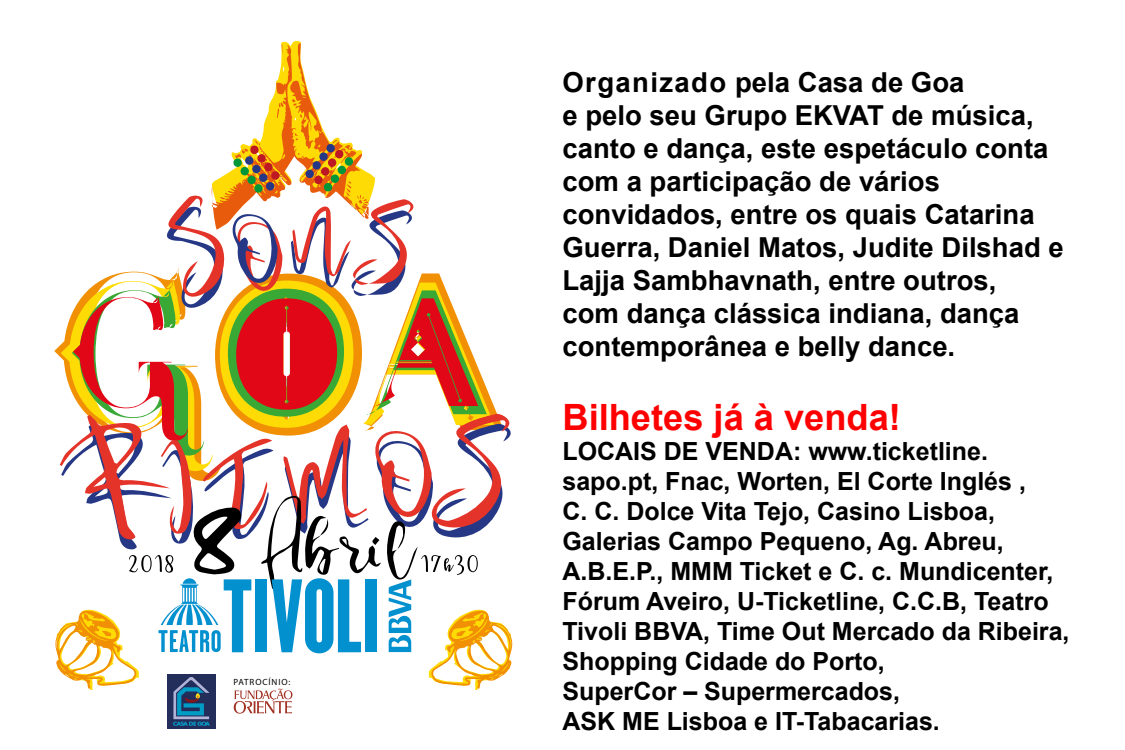
<style>
.page{position:relative;width:1125px;height:750px;background:#fff}
.page>*{position:absolute;margin:0;border:0;box-sizing:border-box;transform-origin:0 0}
.t1{font:700 36.25px "Arial";color:#f00}
.t2{font:700 27.5px/33px "Arial";color:#000}
.t3{font:700 25px/30px "Arial";color:#000}
.t4{font:9px "Myriad Pro";letter-spacing:.1em;color:#000}
</style>
<div class="page">
<img style="left:168px;top:714px;width:48px;height:14px">
<svg style="left:54px;top:40px;width:459px;height:674px"></svg>
<p class="t4" style="left:234px;top:676px;width:58px">PATROCÍNIO:</p>
<p class="t2" style="left:562px;top:67px;width:503px">Organizado pela Casa de Goa<br>e pelo seu Grupo EKVAT de música, canto e dança, este espetáculo conta com a participação de vários convidados, entre os quais Catarina Guerra, Daniel Matos, Judite Dilshad e Lajja Sambhavnath, entre outros,<br>com dança clássica indiana, dança contemporânea e belly dance.</p>
<h1 class="t1" style="left:562px;top:393px;width:340px">Bilhetes já à venda!</h1>
<p class="t3" style="left:562px;top:437px;width:509px">LOCAIS DE VENDA: www.ticketline. sapo.pt, Fnac, Worten, El Corte Inglés ,<br>C. C. Dolce Vita Tejo, Casino Lisboa, Galerias Campo Pequeno, Ag. Abreu, A.B.E.P., MMM Ticket e C. c. Mundicenter, Fórum Aveiro, U-Ticketline, C.C.B, Teatro Tivoli BBVA, Time Out Mercado da Ribeira, Shopping Cidade do Porto,<br>SuperCor – Supermercados,<br>ASK ME Lisboa e IT-Tabacarias.</p>
</div>
